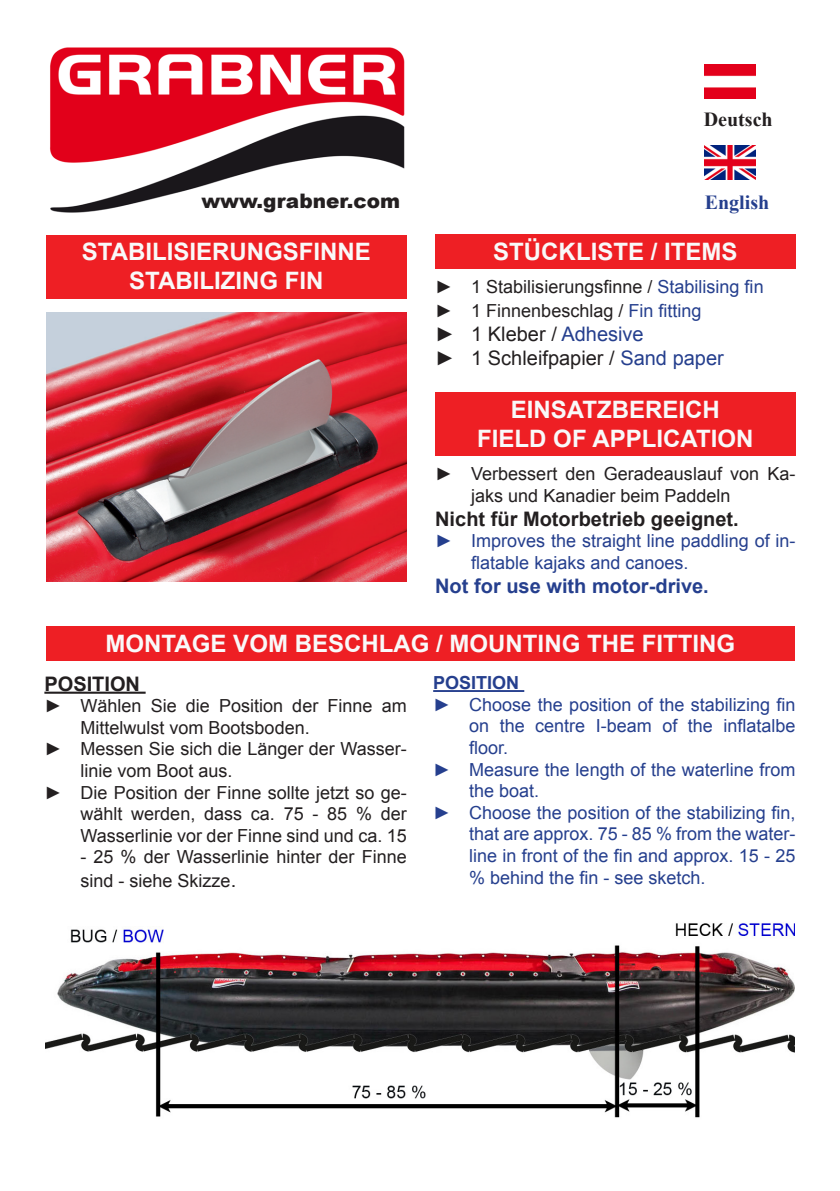
<style>
.page{position:relative;width:840px;height:1191px;background:#fff}
.page>*{position:absolute;margin:0;border:0;box-sizing:border-box;transform-origin:0 0}
.t1{font:700 24px/28.8px "Arial";color:#f9f9f9;text-align:center}
.t2{font:20px/24px "Arial";color:#231f20}
.t3{font:700 20px "Arial";color:#231f20}
.t4{font:700 20px "Arial";color:#253f8e}
.t5{font:900 20px "Arial";color:#231f20}
.t6{font:700 20px "Times New Roman";color:#231f20}
.t7{font:700 20px "Times New Roman";color:#253f8e}
.t8{font:18px/24px "Arial";color:#231f20}
.t9{font:18px/21.6px "Arial";color:#253f8e}
.t10{font:700 18px "Arial";color:#253f8e}
.s1{font-family:"Times New Roman"}
.s2{color:#253f8e}
.s3{font-size:20px}
</style>
<div class="page">
<div style="left:46px;top:235px;width:360px;height:63px;background:#ee1f24"></div>
<div style="left:435px;top:235px;width:360px;height:34px;background:#ee1f24"></div>
<div style="left:435px;top:392px;width:360px;height:64px;background:#ee1f24"></div>
<div style="left:46px;top:626px;width:748px;height:34px;background:#ee1f24"></div>
<hr style="left:44px;top:691px;width:101px;height:2px;background:#231f20">
<img style="left:46px;top:313px;width:360px;height:268px">
<img style="left:50px;top:47px;width:355px;height:166px">
<hr style="left:433px;top:690px;width:91px;height:2px;background:#253f8e">
<img style="left:45px;top:923px;width:749px;height:195px">
<img style="left:704px;top:64px;width:51px;height:34px">
<img style="left:704px;top:146px;width:51px;height:34px">
<p class="t5" style="left:201px;top:186px;width:200px">www.grabner.com</p>
<p class="t6" style="left:703px;top:106px;width:70px">Deutsch</p>
<p class="t7" style="left:704px;top:189px;width:66px">English</p>
<h1 class="t1" style="left:82px;top:238px;width:290px">STABILISIERUNGSFINNE<br>STABILIZING FIN</h1>
<h1 class="t1" style="left:493px;top:238px;width:243px">STÜCKLISTE / ITEMS</h1>
<p class="t8" style="left:435px;top:275px;width:330px"><span class="s1">►</span> 1 Stabilisierungsfinne / <span class="s2">Stabilising fin </span><span class="s1">►</span> 1 Finnenbeschlag / <span class="s2">Fin fitting</span></p>
<p class="t2" style="left:435px;top:322px;width:290px"><span class="s1">►</span> 1 Kleber / <span class="s2">Adhesive<br></span><span class="s1">►</span> 1 Schleifpapier / <span class="s2">Sand paper</span></p>
<h1 class="t1" style="left:477px;top:396px;width:277px">EINSATZBEREICH<br>FIELD OF APPLICATION</h1>
<p class="t8" style="left:471px;top:463px;width:326px;line-height:21.6px;text-indent:-36px"><span class="s1">►</span> Verbessert den Geradeauslauf von Ka&shy;jaks und Kanadier beim Paddeln</p>
<p class="t3" style="left:435px;top:505px;width:305px">NICHT FÜR MOTORBETRIEB GEEIGNET.</p>
<p class="t9" style="left:471px;top:530px;width:326px;text-indent:-36px"><span class="s1">►</span> Improves the straight line paddling of in&shy;flatable kajaks and canoes.</p>
<p class="t4" style="left:435px;top:572px;width:275px">NOT FOR USE WITH MOTOR-DRIVE.</p>
<h1 class="t1" style="left:105px;top:630px;width:630px">MONTAGE VOM BESCHLAG / MOUNTING THE FITTING</h1>
<p class="t3" style="left:44px;top:670px;width:13px">POSITION</p>
<p class="t8" style="left:44px;top:694px;width:363px"><span class="s1">►</span> Wählen Sie die Position der Finne am</p>
<p class="t8" style="left:80px;top:715px;width:231px">Mittelwulst vom Bootsboden.</p>
<p class="t8" style="left:44px;top:737px;width:364px"><span class="s1">►</span> Messen Sie sich die Länger der Wasser-</p>
<p class="t8" style="left:80px;top:759px;width:154px">linie vom Boot aus.</p>
<p class="t8" style="left:44px;top:780px;width:364px"><span class="s1">►</span> Die Position der Finne sollte jetzt so ge-</p>
<p class="t8" style="left:80px;top:802px;width:327px">wählt werden, dass ca. 75 - 85 % der</p>
<p class="t8" style="left:80px;top:823px;width:327px">Wasserlinie vor der Finne sind und ca. 15</p>
<p class="t8" style="left:80px;top:845px;width:327px">- 25 % der Wasserlinie hinter der Finne sind - siehe Skizze<span class="s3">.</span></p>
<p class="t10" style="left:433px;top:671px;width:12px">POSITION</p>
<p class="t9" style="left:433px;top:694px;width:363px"><span class="s1">►</span> Choose the position of the stabilizing fin</p>
<p class="t9" style="left:469px;top:715px;width:327px">on the centre I-beam of the inflatalbe</p>
<p class="t9" style="left:469px;top:737px;width:41px">floor.</p>
<p class="t9" style="left:433px;top:758px;width:363px"><span class="s1">►</span> Measure the length of the waterline from</p>
<p class="t9" style="left:469px;top:780px;width:72px">the boat.</p>
<p class="t9" style="left:433px;top:802px;width:363px"><span class="s1">►</span> Choose the position of the stabilizing fin,</p>
<p class="t9" style="left:469px;top:823px;width:327px">that are approx. 75 - 85 % from the water-</p>
<p class="t9" style="left:469px;top:845px;width:327px">line in front of the fin and approx. 15 - 25</p>
<p class="t9" style="left:469px;top:866px;width:238px">% behind the fin - see sketch.</p>
</div>
